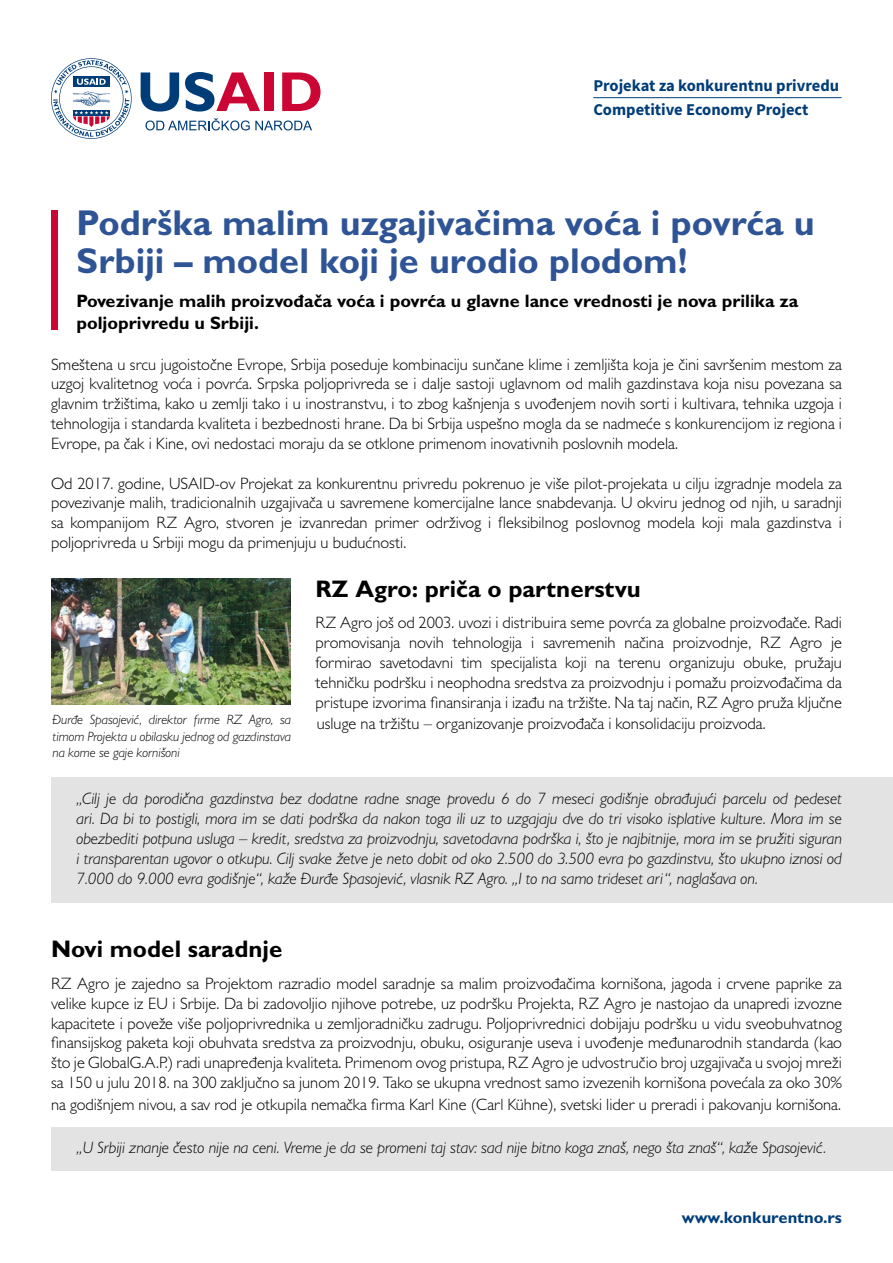
<style>
.page{position:relative;width:893px;height:1263px;background:#fff}
.page>*{position:absolute;margin:0;border:0;box-sizing:border-box;transform-origin:0 0}
.t1{font:700 36px/38.8px "Gill Sans MT Pro";color:#2f5496}
.t2{font:700 24px "Gill Sans MT Pro";color:#000}
.t3{font:700 18px/21.6px "Gill Sans MT Pro";color:#000}
.t4{font:300 16.5px/19.8px "Gill Sans MT Pro";color:#000;text-align:justify}
.t5{font:italic 300 16.5px/19.8px "Gill Sans MT Pro";color:#000;text-align:justify}
.t6{font:700 16.5px/24.3px "Source Sans Pro";color:#003d78}
.t7{font:700 16.5px "Gill Sans MT Pro";color:#003d78}
.t8{font:italic 300 13.5px/16.2px "Gill Sans MT Pro";color:#000;text-align:justify}
</style>
<div class="page">
<div style="left:51px;top:777px;width:842px;height:126px;background:#e3e3e3"></div>
<div style="left:51px;top:1128px;width:842px;height:43px;background:#e3e3e3"></div>
<hr style="left:593px;top:97px;width:248px;height:1px;background:#003d78">
<div style="left:52px;top:210px;width:6px;height:119px;background:#cb0634"></div>
<img style="left:51px;top:578px;width:239px;height:126px">
<svg style="left:145px;top:118px;width:167px;height:12px"></svg>
<svg style="left:141px;top:72px;width:38px;height:40px"></svg>
<svg style="left:185px;top:72px;width:75px;height:40px"></svg>
<div style="left:264px;top:72px;width:10px;height:39px;background:#cb0634"></div>
<svg style="left:282px;top:72px;width:39px;height:39px"></svg>
<svg style="left:51px;top:58px;width:81px;height:81px"></svg>
<p class="t6" style="left:593px;top:73px;width:247px">Projekat za konkurentnu privredu<br>Competitive Economy Project</p>
<h1 class="t1" style="left:77px;top:202px;width:740px">Podrška malim uzgajivačima voća i povrća u<br>Srbiji – model koji je urodio plodom!</h1>
<p class="t3" style="left:77px;top:290px;width:723px">Povezivanje malih proizvođača voća i povrća u glavne lance vrednosti je nova prilika za poljoprivredu u Srbiji.</p>
<p class="t4" style="left:51px;top:354px;width:792px">Smeštena u srcu jugoistočne Evrope, Srbija poseduje kombinaciju sunčane klime i zemljišta koja je čini savršenim mestom za uzgoj kvalitetnog voća i povrća. Srpska poljoprivreda se i dalje sastoji uglavnom od malih gazdinstava koja nisu povezana sa glavnim tržištima, kako u zemlji tako i u inostranstvu, i to zbog kašnjenja s uvođenjem novih sorti i kultivara, tehnika uzgoja i tehnologija i standarda kvaliteta i bezbednosti hrane. Da bi Srbija uspešno mogla da se nadmeće s konkurencijom iz regiona i Evrope, pa čak i Kine, ovi nedostaci moraju da se otklone primenom inovativnih poslovnih modela.</p>
<p class="t4" style="left:51px;top:473px;width:792px">Od 2017. godine, USAID-ov Projekat za konkurentnu privredu pokrenuo je više pilot-projekata u cilju izgradnje modela za povezivanje malih, tradicionalnih uzgajivača u savremene komercijalne lance snabdevanja. U okviru jednog od njih, u saradnji sa kompanijom RZ Agro, stvoren je izvanredan primer održivog i fleksibilnog poslovnog modela koji mala gazdinstva i poljoprivreda u Srbiji mogu da primenjuju u budućnosti.</p>
<h2 class="t2" style="left:316px;top:573px;width:327px">RZ Agro: priča o partnerstvu</h2>
<p class="t4" style="left:316px;top:613px;width:528px">RZ Agro još od 2003. uvozi i distribuira seme povrća za globalne proizvođače. Radi promovisanja novih tehnologija i savremenih načina proizvodnje, RZ Agro je formirao savetodavni tim specijalista koji na terenu organizuju obuke, pružaju tehničku podršku i neophodna sredstva za proizvodnju i pomažu proizvođačima da pristupe izvorima finansiranja i izađu na tržište. Na taj način, RZ Agro pruža ključne</p>
<p class="t4" style="left:317px;top:713px;width:450px">usluge na tržištu – organizovanje proizvođača i konsolidaciju proizvoda.</p>
<p class="t8" style="left:53px;top:711px;width:240px">Đurđe Spasojević, direktor firme RZ Agro, sa timom Projekta u obilasku jednog od gazdinstava na kome se gaje kornišoni</p>
<p class="t5" style="left:77px;top:789px;width:767px">„Cilj je da porodična gazdinstva bez dodatne radne snage provedu 6 do 7 meseci godišnje obrađujući parcelu od pedeset ari. Da bi to postigli, mora im se dati podrška da nakon toga ili uz to uzgajaju dve do tri visoko isplative kulture. Mora im se obezbediti potpuna usluga – kredit, sredstva za proizvodnju, savetodavna podrška i, što je najbitnije, mora im se pružiti siguran i transparentan ugovor o otkupu. Cilj svake žetve je neto dobit od oko 2.500 do 3.500 evra po gazdinstvu, što ukupno iznosi od 7.000 do 9.000 evra godišnje“, kaže Đurđe Spasojević, vlasnik RZ Agro. „I to na samo trideset ari“, naglašava on.</p>
<h2 class="t2" style="left:51px;top:934px;width:233px">Novi model saradnje</h2>
<p class="t4" style="left:51px;top:973px;width:792px">RZ Agro je zajedno sa Projektom razradio model saradnje sa malim proizvođačima kornišona, jagoda i crvene paprike za velike kupce iz EU i Srbije. Da bi zadovoljio njihove potrebe, uz podršku Projekta, RZ Agro je nastojao da unapredi izvozne kapacitete i poveže više poljoprivrednika u zemljoradničku zadrugu. Poljoprivrednici dobijaju podršku u vidu sveobuhvatnog finansijskog paketa koji obuhvata sredstva za proizvodnju, obuku, osiguranje useva i uvođenje međunarodnih standarda (kao što je GlobalG.A.P.) radi unapređenja kvaliteta. Primenom ovog pristupa, RZ Agro je udvostručio broj uzgajivača u svojoj mreži sa 150 u julu 2018. na 300 zaključno sa junom 2019. Tako se ukupna vrednost samo izvezenih kornišona povećala za oko 30%</p>
<p class="t4" style="left:51px;top:1094px;width:791px">na godišnjem nivou, a sav rod je otkupila nemačka firma Karl Kine (Carl Kühne), svetski lider u preradi i pakovanju kornišona.</p>
<p class="t5" style="left:77px;top:1137px;width:751px">„U Srbiji znanje često nije na ceni. Vreme je da se promeni taj stav: sad nije bitno koga znaš, nego šta znaš“, kaže Spasojević.</p>
<p class="t7" style="left:682px;top:1207px;width:162px">www.konkurentno.rs</p>
</div>
